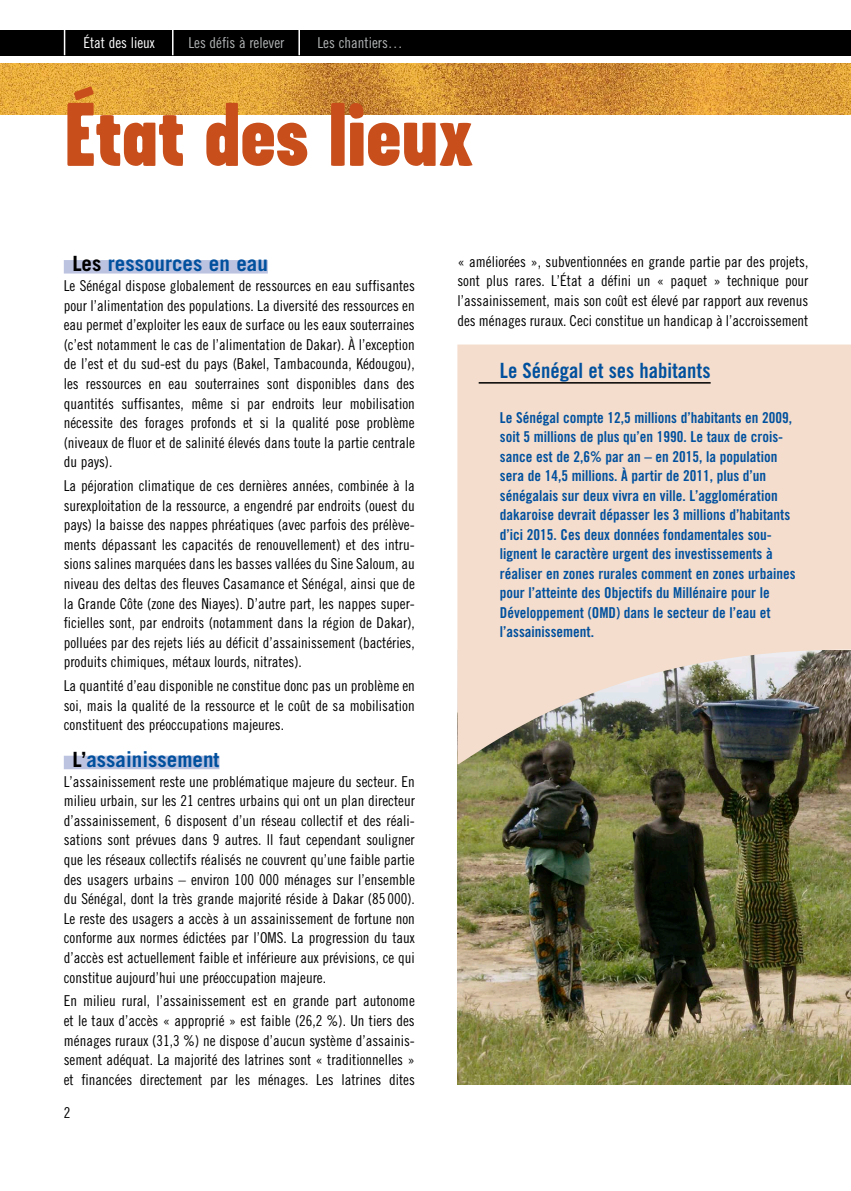
<style>
.page{position:relative;width:851px;height:1191px;background:#fff}
.page>*{position:absolute;margin:0;border:0;box-sizing:border-box;transform-origin:0 0}
.t1{font:900 90px "Garage Gothic";color:#c84e1b}
.t2{font:700 21px "Trade Gothic";color:#00509e}
.t3{font:21px "Trade Gothic Bold Cond Twenty";color:#00509e}
.t4{font:15px/19.6px "Trade Gothic Cond Eighteen";color:#000;text-align:justify}
.t5{font:15px/19.5px "Trade Gothic Bold Cond Twenty";color:#00509e}
.t6{font:15px "Trade Gothic Cond Eighteen";color:#b1b3b4}
.t7{font:15px "Trade Gothic Cond Eighteen";color:#fff}
.s1{color:#000}
</style>
<div class="page">
<img style="left:457px;top:764px;width:393px;height:320px">
<img style="left:0;top:64px;width:850px;height:51px">
<div style="left:0;top:30px;width:850px;height:25px;background:#000"></div>
<svg style="left:457px;top:344px;width:393px;height:420px;background:#dac8b7"></svg>
<svg style="left:172px;top:30px;width:1px;height:25px"></svg>
<hr style="left:298px;top:30px;width:2px;height:25px;background:#fff">
<svg style="left:64px;top:30px;width:1px;height:25px"></svg>
<hr style="left:478px;top:382px;width:232px;height:1px;background:#000">
<div style="left:64px;top:260px;width:204px;height:13px;background:#bcc3e1"></div>
<div style="left:64px;top:755px;width:155px;height:14px;background:#bcc3e1"></div>
<p class="t7" style="left:83px;top:34px;width:73px">État des lieux</p>
<p class="t6" style="left:188px;top:34px;width:97px">Les défis à relever</p>
<p class="t6" style="left:317px;top:34px;width:87px">Les chantiers…</p>
<h1 class="t1" style="left:64px;top:85px;width:411px">État des lieux</h1>
<h2 class="t2" style="left:72px;top:251px;width:197px"><span class="s1">Les</span> ressources en eau</h2>
<p class="t4" style="left:64px;top:276px;width:352px">Le Sénégal dispose globalement de ressources en eau suffisantes pour l’alimentation des populations. La diversité des ressources en eau permet d’exploiter les eaux de surface ou les eaux souterraines (c’est notamment le cas de l’alimentation de Dakar). À l’exception de l’est et du sud-est du pays (Bakel, Tambacounda, Kédougou), les ressources en eau souterraines sont disponibles dans des quantités suffisantes, même si par endroits leur mobilisation nécessite des forages profonds et si la qualité pose problème (niveaux de fluor et de salinité élevés dans toute la partie centrale du pays).</p>
<p class="t4" style="left:64px;top:476px;width:352px">La péjoration climatique de ces dernières années, combinée à la surexploitation de la ressource, a engendré par endroits (ouest du pays) la baisse des nappes phréatiques (avec parfois des prélève&shy;ments dépassant les capacités de renouvellement) et des intru&shy;sions salines marquées dans les basses vallées du Sine Saloum, au niveau des deltas des fleuves Casamance et Sénégal, ainsi que de la Grande Côte (zone des Niayes). D’autre part, les nappes super&shy;ficielles sont, par endroits (notamment dans la région de Dakar), polluées par des rejets liés au déficit d’assainissement (bactéries, produits chimiques, métaux lourds, nitrates).</p>
<p class="t4" style="left:64px;top:676px;width:352px">La quantité d’eau disponible ne constitue donc pas un problème en soi, mais la qualité de la ressource et le coût de sa mobilisation constituent des préoccupations majeures.</p>
<h2 class="t2" style="left:72px;top:746px;width:149px"><span class="s1">L’</span>assainissement</h2>
<p class="t4" style="left:64px;top:771px;width:352px">L’assainissement reste une problématique majeure du secteur. En milieu urbain, sur les 21 centres urbains qui ont un plan directeur d’assainissement, 6 disposent d’un réseau collectif et des réali&shy;sations sont prévues dans 9 autres. Il faut cependant souligner que les réseaux collectifs réalisés ne couvrent qu’une faible partie des usagers urbains – environ 100 000 ménages sur l’ensemble du Sénégal, dont la très grande majorité réside à Dakar (85 000).<br>Le reste des usagers a accès à un assainissement de fortune non conforme aux normes édictées par l’OMS. La progression du taux d’accès est actuellement faible et inférieure aux prévisions, ce qui constitue aujourd’hui une préoccupation majeure.</p>
<p class="t4" style="left:64px;top:991px;width:352px">En milieu rural, l’assainissement est en grande part autonome et le taux d’accès « approprié » est faible (26,2 %). Un tiers des ménages ruraux (31,3 %) ne dispose d’aucun système d’assainis&shy;sement adéquat. La majorité des latrines sont « traditionnelles » et financées directement par les ménages. Les latrines dites</p>
<p class="t4" style="left:64px;top:1102px;width:8px">2</p>
<p class="t4" style="left:457px;top:252px;width:352px">« améliorées », subventionnées en grande partie par des projets, sont plus rares. L’État a défini un « paquet » technique pour l’assainissement, mais son coût est élevé par rapport aux revenus des ménages ruraux. Ceci constitue un handicap à l’accroissement</p>
<h2 class="t3" style="left:500px;top:357px;width:212px">Le Sénégal et ses habitants</h2>
<p class="t5" style="left:500px;top:407px;width:297px">Le Sénégal compte 12,5 millions d’habitants en 2009, soit 5 millions de plus qu’en 1990. Le taux de crois&shy;sance est de 2,6% par an – en 2015, la population sera de 14,5 millions. À partir de 2011, plus d’un sénégalais sur deux vivra en ville. L’agglomération dakaroise devrait dépasser les 3 millions d’habitants d’ici 2015. Ces deux données fondamentales sou&shy;lignent le caractère urgent des investissements à réaliser en zones rurales comment en zones urbaines pour l’atteinte des Objectifs du Millénaire pour le Développement (OMD) dans le secteur de l’eau et l’assainissement.</p>
</div>
